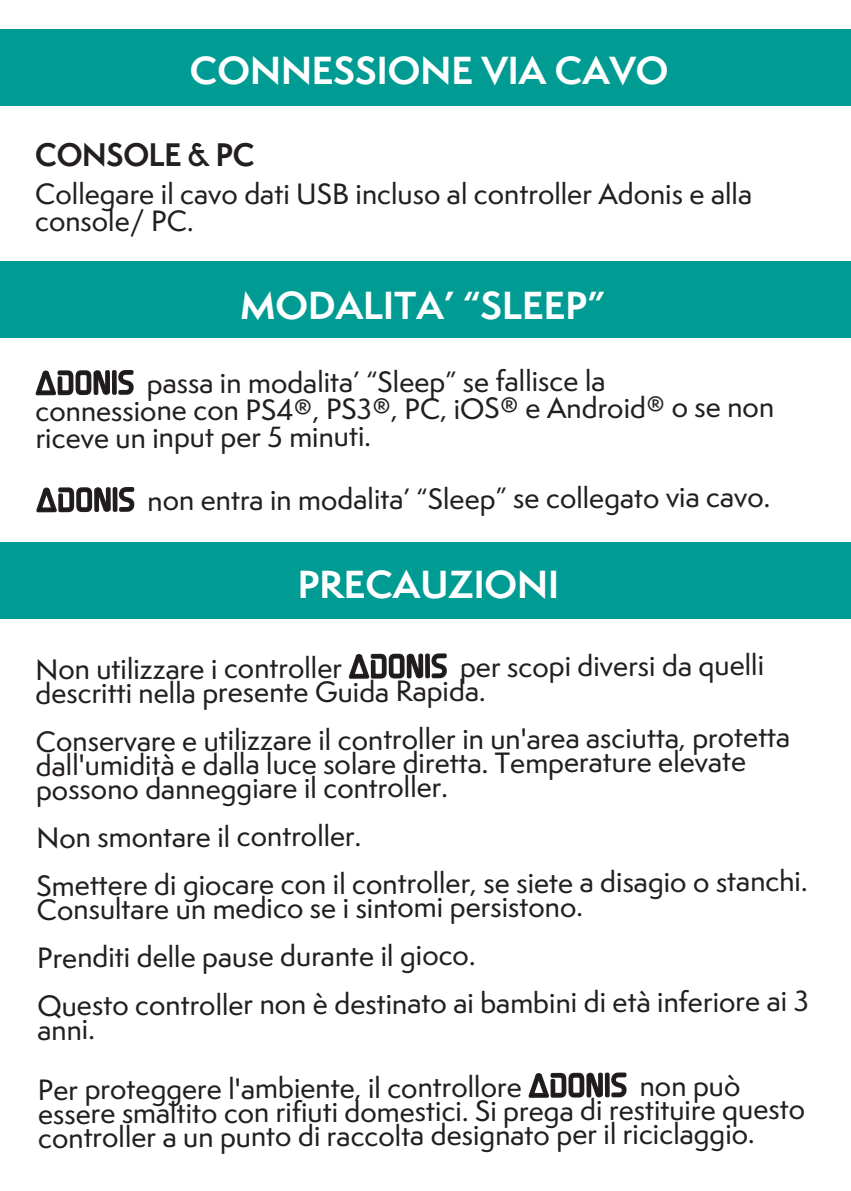
<style>
.page{position:relative;width:851px;height:1191px;background:#fff}
.page>*{position:absolute;margin:0;border:0;box-sizing:border-box;transform-origin:0 0}
.t1{font:700 36px "Semplicita Pro";color:#fff}
.t2{font:700 30px "Semplicita Pro";letter-spacing:-.01em;color:#231f20;scale:.95 1}
.t3{font:500 27px/24.6px "Semplicita Pro";letter-spacing:-.01em;color:#231f20}
.s1{font-family:"Elite Danger";font-weight:700;font-size:42px;color:#040503}
</style>
<div class="page">
<svg style="left:348px;top:653px;width:99px;height:26px"></svg>
<svg style="left:528px;top:1072px;width:99px;height:26px"></svg>
<div style="left:0;top:542px;width:850px;height:77px;background:#009c94"></div>
<div style="left:1px;top:29px;width:849px;height:77px;background:#009c94"></div>
<div style="left:0;top:261px;width:850px;height:77px;background:#009c94"></div>
<svg style="left:35px;top:370px;width:99px;height:26px"></svg>
<svg style="left:36px;top:487px;width:99px;height:26px"></svg>
<h1 class="t1" style="left:190px;top:46px;width:480px">CONNESSIONE VIA CAVO</h1>
<p class="t2" style="left:35px;top:134px;width:233px">CONSOLE &amp; PC</p>
<p class="t3" style="left:35px;top:180px;width:718px;line-height:27px">Collegare il cavo dati USB incluso al controller Adonis e alla console/ PC.</p>
<h1 class="t1" style="left:240px;top:281px;width:366px">MODALITA’ “SLEEP”</h1>
<p class="t3" style="left:35px;top:369px;width:740px;line-height:27.6px"><span class="s1">Adonis</span> passa in modalita’ “Sleep” se fallisce la<br>connessione con PS4®, PS3®, PC, iOS® e Android® o se non riceve un input per 5 minuti.</p>
<p class="t3" style="left:36px;top:487px;width:736px"><span class="s1">Adonis</span> non entra in modalita’ “Sleep” se collegato via cavo.</p>
<h1 class="t1" style="left:297px;top:559px;width:263px">PRECAUZIONI</h1>
<p class="t3" style="left:35px;top:656px;width:730px">Non utilizzare i controller <span class="s1">Adonis</span> per scopi diversi da quelli descritti nella presente Guida Rapida.</p>
<p class="t3" style="left:36px;top:727px;width:756px">Conservare e utilizzare il controller in un'area asciutta, protetta dall'umidità e dalla luce solare diretta. Temperature elevate possono danneggiare il controller.</p>
<p class="t3" style="left:36px;top:813px;width:772px;line-height:46.8px">Non smontare il controller.<br>Smettere di giocare con il controller, se siete a disagio o stanchi.</p>
<p class="t3" style="left:37px;top:884px;width:773px;line-height:47.7px">Consultare un medico se i sintomi persistono.<br>Prenditi delle pause durante il gioco.<br>Questo controller non è destinato ai bambini di età inferiore ai 3</p>
<p class="t3" style="left:38px;top:1000px;width:704px;line-height:58.5px">anni.<br>Per proteggere l'ambiente, il controllore <span class="s1">Adonis</span> non può</p>
<p class="t3" style="left:38px;top:1099px;width:768px">essere smaltito con rifiuti domestici. Si prega di restituire questo controller a un punto di raccolta designato per il riciclaggio.</p>
</div>
